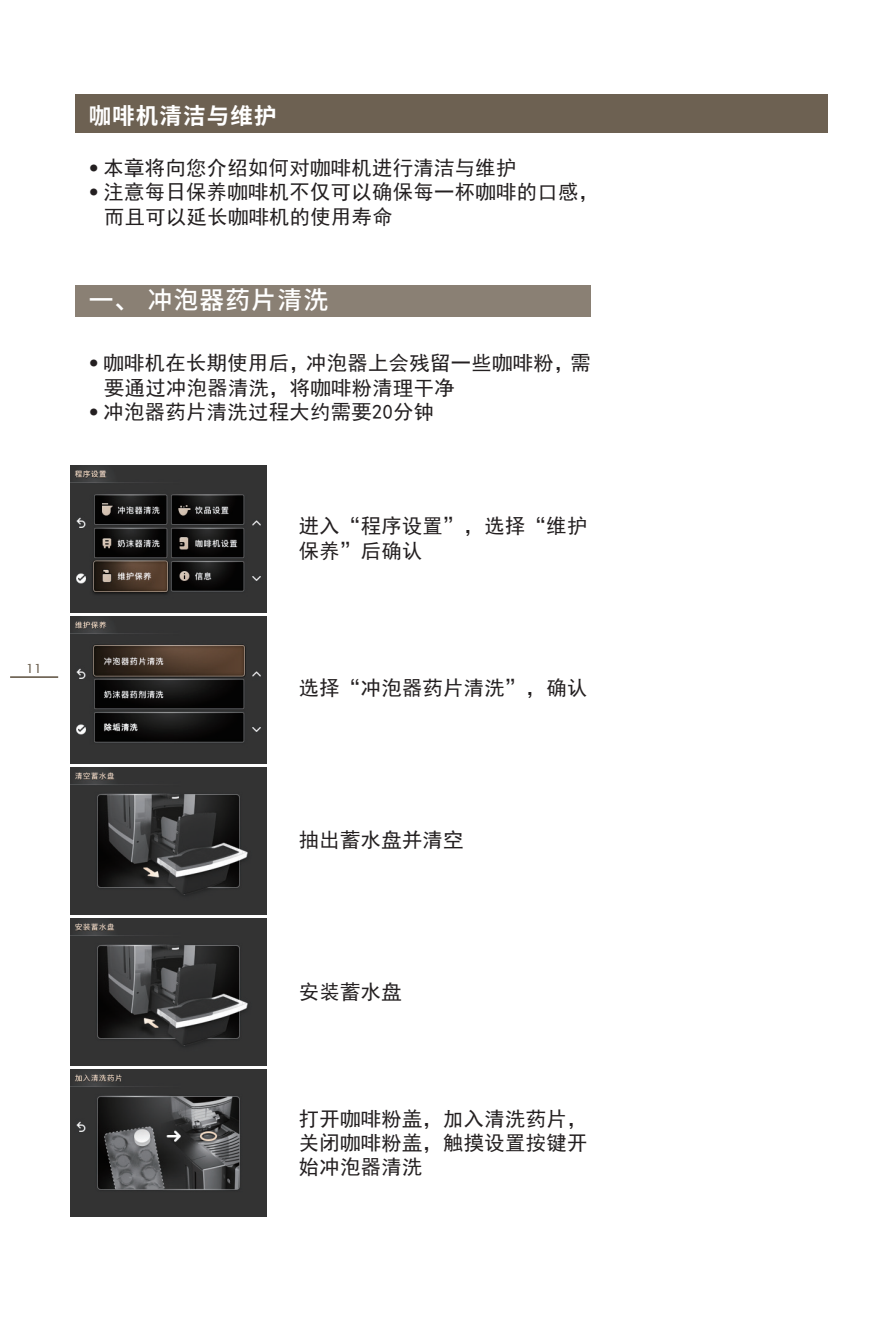
<style>
.page{position:relative;width:893px;height:1340px;background:#fff}
.page>*{position:absolute;margin:0;border:0;box-sizing:border-box;transform-origin:0 0}
.t1{font:500 24.75px "Source Han Sans CN";letter-spacing:.05em;color:#fff}
.t2{font:700 22.5px "Source Han Sans CN";letter-spacing:.05em;color:#fff}
.t3{font:20.25px/24.3px "Sim Hei";letter-spacing:.02em;color:#231f20}
.t4{font:12.83px "Lucida Sans Unicode";color:#6d6152}
.s1{font-family:"Akko Rounded Pro";font-weight:700}
</style>
<div class="page">
<div style="left:75px;top:95px;width:753px;height:38px;background:#6d6152"></div>
<div style="left:75px;top:284px;width:516px;height:32px;background:#8a8074"></div>
<hr style="left:10px;top:676px;width:48px;height:2px;background:#6d6152">
<img style="left:71px;top:466px;width:195px;height:146px">
<img style="left:71px;top:617px;width:195px;height:146px">
<img style="left:71px;top:767px;width:195px;height:147px">
<img style="left:71px;top:918px;width:195px;height:147px">
<img style="left:71px;top:1069px;width:195px;height:147px">
<p class="t4" style="left:26px;top:658px;width:18px">11</p>
<p class="t2" style="left:89px;top:103px;width:189px">咖啡机清洁与维护</p>
<p class="t3" style="left:89px;top:156px;width:429px"><span class="s1">•</span> 本章将向您介绍如何对咖啡机进行清洁与维护</p>
<p class="t3" style="left:104px;top:180px;width:496px;text-indent:-15px"><span class="s1">•</span> 注意每日保养咖啡机不仅可以确保每一杯咖啡的口感，而且可以延长咖啡机的使用寿命</p>
<p class="t1" style="left:89px;top:286px;width:241px">一、 冲泡器药片清洗</p>
<p class="t3" style="left:104px;top:351px;width:488px;text-indent:-15px"><span class="s1">•</span> 咖啡机在长期使用后，冲泡器上会残留一些咖啡粉，需要通过冲泡器清洗，将咖啡粉清理干净</p>
<p class="t3" style="left:89px;top:400px;width:347px"><span class="s1">•</span> 冲泡器药片清洗过程大约需要20分钟</p>
<p class="t3" style="left:299px;top:514px;width:290px">进入“程序设置”，选择“维护保养”后确认</p>
<p class="t3" style="left:299px;top:676px;width:290px">选择“冲泡器药片清洗”，确认</p>
<p class="t3" style="left:299px;top:827px;width:166px">抽出蓄水盘并清空</p>
<p class="t3" style="left:299px;top:979px;width:104px">安装蓄水盘</p>
<p class="t3" style="left:299px;top:1106px;width:290px;text-align:justify">打开咖啡粉盖，加入清洗药片，关闭咖啡粉盖，触摸设置按键开始冲泡器清洗</p>
</div>
